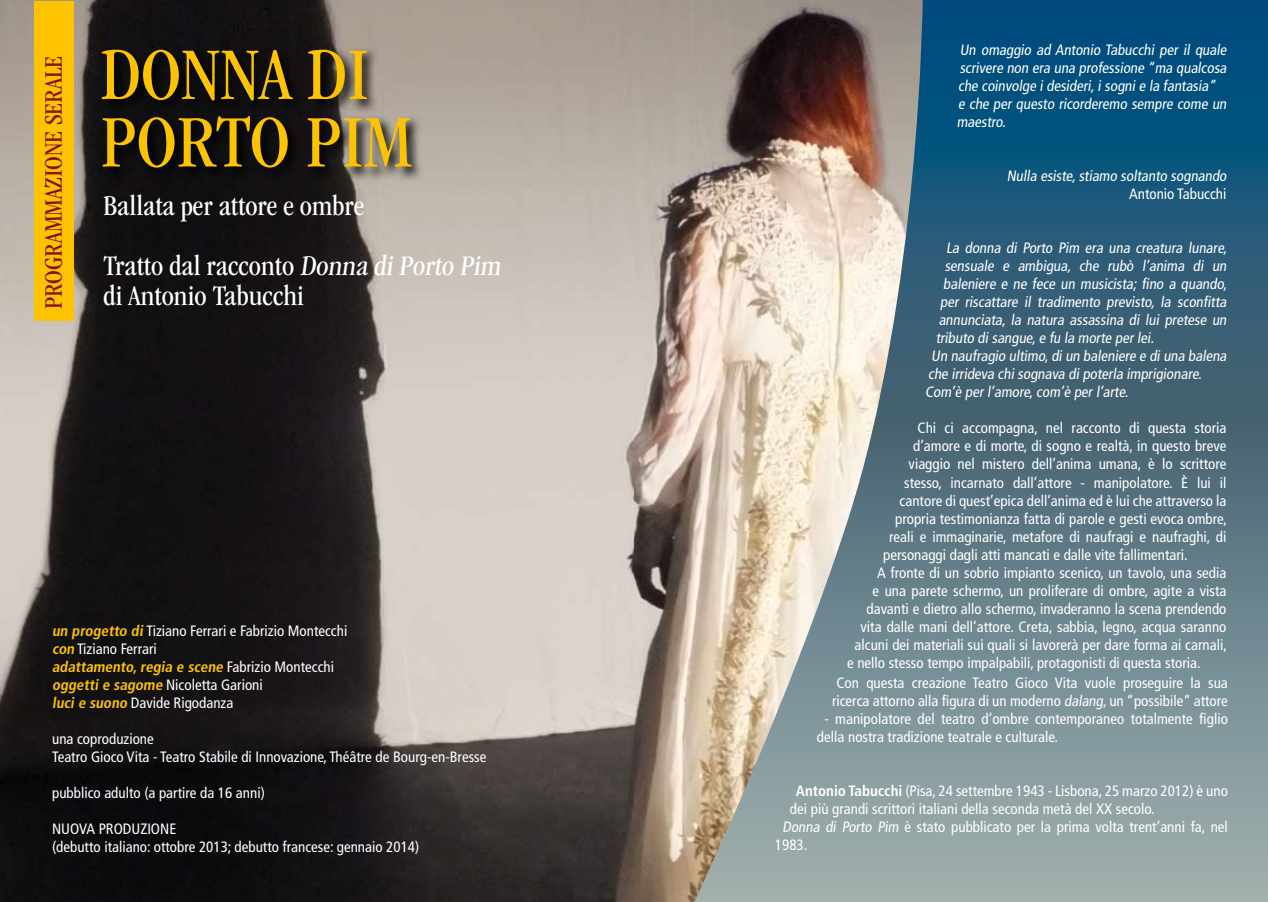
<style>
.page{position:relative;width:1268px;height:902px;background:#fff}
.page>*{position:absolute;margin:0;border:0;box-sizing:border-box;transform-origin:0 0}
.t1{font:condensed 76.5px/67.5px "ITC Garamond Std";color:#fdc300}
.t2{font:condensed 29.4px/60px "ITC Garamond Std";color:#fff}
.t3{font:condensed 26.1px "ITC Garamond Std";color:#891218}
.t4{font:condensed 15px/18px "Frutiger LT Std";color:#fff}
.s1{font-weight:700;color:#fdc300}
.s2{font-weight:700}
</style>
<div class="page">
<img style="left:0;top:0;width:694px;height:901px">
<svg style="left:694px;top:0;width:573px;height:901px;background:#738991"></svg>
<svg style="left:99px;top:46px;width:326px;height:135px;background:#302d2b"></svg>
<div style="left:34px;top:1px;width:39px;height:319px;background:#fdc300"></div>
<h3 class="t3" style="left:39px;top:309px;width:255px;rotate:-90deg">PROGRAMMAZIONE SERALE</h3>
<h1 class="t1" style="left:101px;top:41px;width:313px">DONNA DI<br>PORTO PIM</h1>
<h2 class="t2" style="left:103px;top:176px;width:403px">Ballata per attore e ombre<br>Tratto dal racconto Donna diPorto Pim</h2>
<h2 class="t2" style="left:103px;top:266px;width:202px">di Antonio Tabucchi</h2>
<p class="t4" style="left:52px;top:622px;width:297px"><span class="s1">un progetto di</span> Tiziano Ferrari e Fabrizio Montecchi <span class="s1">con</span> Tiziano Ferrari<br><span class="s1">adattamento,regia e scene</span> Fa b r i z i o M o n te c c h i <span class="s1">oggetti e sagome</span> Nicoletta Garioni<br><span class="s1">luci e suono</span> Davide Rigodanza</p>
<p class="t4" style="left:52px;top:730px;width:436px">una coproduzione<br>Teatro Gioco Vita - Teatro Stabile di Innovazione, Théâtre de Bourg-en-Bresse</p>
<p class="t4" style="left:52px;top:784px;width:214px">pubblico adulto (a partire da 16 anni)</p>
<p class="t4" style="left:52px;top:820px;width:368px">NUOVA PRODUZIONE<br>(debutto italiano: ottobre 2013; debutto francese: gennaio 2014)</p>
<p class="t4" style="left:956px;top:41px;width:274px">Un omaggio ad Antonio Tabucchi per il quale scrivere non era una professione “ma qualcosa che coinvolge i desideri,i sogni e la fantasia” e che per questo ricorderemo sempre come un maestro.</p>
<p class="t4" style="left:1006px;top:167px;width:224px;text-align:right">Nulla esiste,stiamo soltanto sognando<br>Antonio Tabucchi</p>
<p class="t4" style="left:945px;top:239px;width:285px">La donna di Porto Pim era una creatura lunare,</p>
<p class="t4" style="left:944px;top:257px;width:286px">sensuale e ambigua, che rubò l’anima di un</p>
<p class="t4" style="left:942px;top:275px;width:288px">baleniere e ne fece un musicista; fino a quando,</p>
<p class="t4" style="left:940px;top:293px;width:290px">per riscattare il tradimento previsto, la sconfitta</p>
<p class="t4" style="left:938px;top:311px;width:292px">annunciata, la natura assassina di lui pretese un</p>
<p class="t4" style="left:935px;top:329px;width:222px">tributo di sangue,e fu la morte per lei.</p>
<p class="t4" style="left:931px;top:347px;width:299px">Un naufragio ultimo,di un baleniere e di una balena</p>
<p class="t4" style="left:928px;top:365px;width:277px">che irrideva chi sognava di poterla imprigionare.</p>
<p class="t4" style="left:925px;top:383px;width:207px">Com’è per l’amore,com’è per l’arte.</p>
<p class="t4" style="left:917px;top:419px;width:310px">Chi ci accompagna, nel racconto di questa storia</p>
<p class="t4" style="left:912px;top:437px;width:315px">d’amore e di morte, di sogno e realtà, in questo breve</p>
<p class="t4" style="left:908px;top:455px;width:319px">viaggio nel mistero dell’anima umana, è lo scrittore</p>
<p class="t4" style="left:903px;top:473px;width:324px">stesso, incarnato dall’attore - manipolatore. È lui il</p>
<p class="t4" style="left:899px;top:491px;width:328px">cantore di quest’epica dell’anima ed è lui che attraverso la</p>
<p class="t4" style="left:894px;top:509px;width:333px">propria testimonianza fatta di parole e gesti evoca ombre,</p>
<p class="t4" style="left:888px;top:527px;width:339px">reali e immaginarie, metafore di naufragi e naufraghi, di</p>
<p class="t4" style="left:882px;top:545px;width:306px">personaggi dagli atti mancati e dalle vite fallimentari.</p>
<p class="t4" style="left:876px;top:563px;width:351px">A fronte di un sobrio impianto scenico, un tavolo, una sedia</p>
<p class="t4" style="left:872px;top:581px;width:355px">e una parete schermo, un proliferare di ombre, agite a vista</p>
<p class="t4" style="left:866px;top:599px;width:361px">davanti e dietro allo schermo, invaderanno la scena prendendo</p>
<p class="t4" style="left:860px;top:617px;width:367px">vita dalle mani dell’attore. Creta, sabbia, legno, acqua saranno</p>
<p class="t4" style="left:854px;top:635px;width:374px">alcuni dei materiali sui quali si lavorerà per dare forma ai carnali,</p>
<p class="t4" style="left:846px;top:653px;width:355px">e nello stesso tempo impalpabili, protagonisti di questa storia.</p>
<p class="t4" style="left:831px;top:674px;width:397px;text-align:center">Con questa creazione Teatro Gioco Vita vuole proseguire la sua ricerca attorno alla figura di un moderno dalang, un “possibile” attore</p>
<p class="t4" style="left:816px;top:710px;width:412px;text-indent:8px">- manipolatore del teatro d’ombre contemporaneo totalmente figlio della nostra tradizione teatrale e culturale.</p>
<p class="t4" style="left:795px;top:782px;width:433px"><span class="s2">Antonio Tabucchi</span> (Pisa, 24 settembre 1943 - Lisbona, 25 marzo 2012) è uno</p>
<p class="t4" style="left:789px;top:800px;width:366px">dei più grandi scrittori italiani della seconda metà del XX secolo.</p>
<p class="t4" style="left:782px;top:818px;width:447px">Donna di Porto Pim è stato pubblicato per la prima volta trent’anni fa, nel</p>
<p class="t4" style="left:774px;top:836px;width:34px">1983.</p>
</div>
